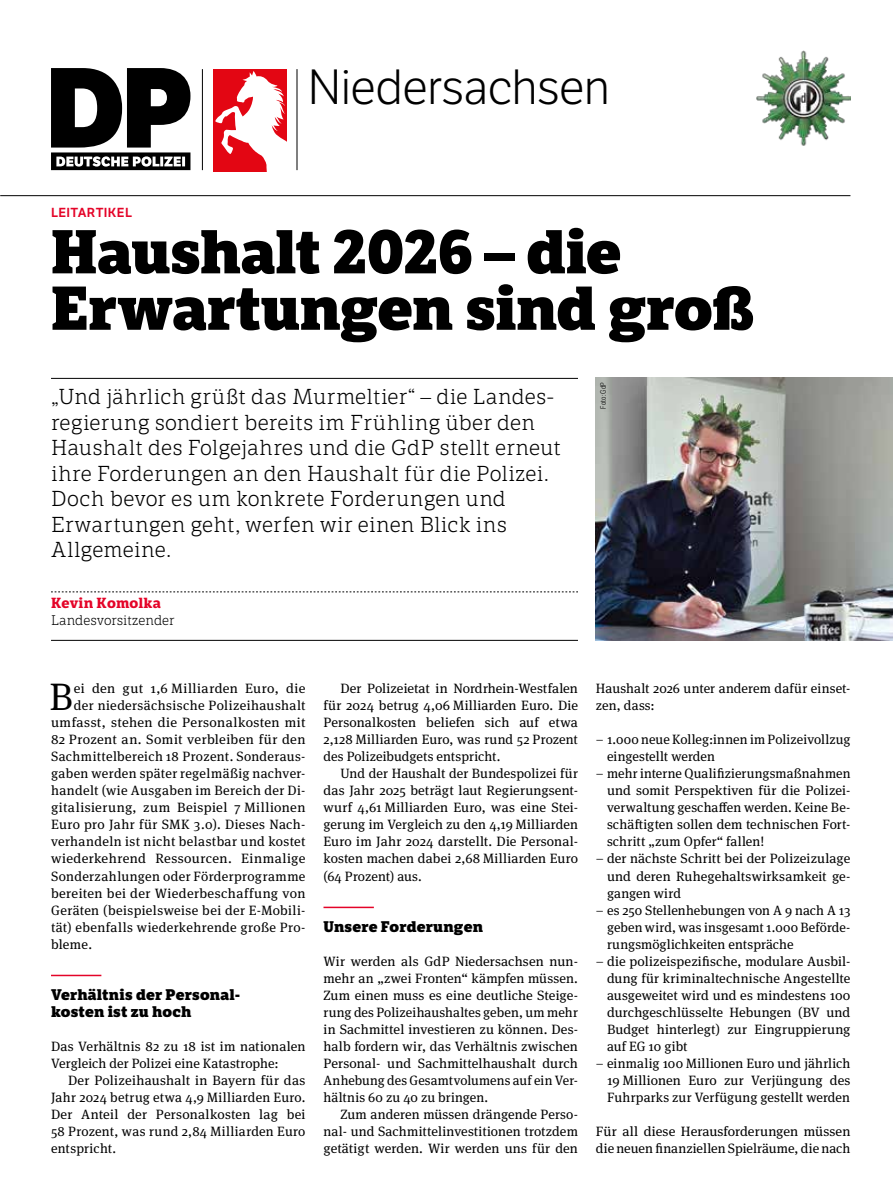
<style>
.page{position:relative;width:893px;height:1191px;background:#fff}
.page>*{position:absolute;margin:0;border:0;box-sizing:border-box;transform-origin:0 0}
.t1{font:800 60px/56.4px "LFT Etica Sheriff";letter-spacing:-.01em;color:#000}
.t2{font:48px "LFT Etica Lt";letter-spacing:-.01em;color:#000}
.t3{font:38.25px "Meta Serif Pro";color:#000}
.t4{font:300 21px/25.5px "LFT Etica Sheriff";color:#000}
.t5{font:800 15px/17px "LFT Etica Sheriff";letter-spacing:.01em;color:#000}
.t6{font:700 14.25px "LFT Etica Sheriff";letter-spacing:.01em;color:#e40428}
.t7{font:13.5px/17px "Meta Serif Pro";letter-spacing:.015em;color:#000;text-align:justify}
.t8{font:300 13.5px "LFT Etica Sheriff";letter-spacing:-.005em;color:#000}
.t9{font:12.75px "LFT Etica SB";letter-spacing:.03em;color:#e40428}
.t10{font:300 7.5px "LFT Etica Condensed";letter-spacing:.02em;color:#000}
</style>
<div class="page">
<svg style="left:51px;top:68px;width:139px;height:102px"></svg>
<img style="left:757px;top:50px;width:93px;height:96px">
<hr style="left:0;top:195px;width:850px;height:1px;background:#000">
<hr style="left:202px;top:69px;width:1px;height:101px;background:#000">
<hr style="left:297px;top:69px;width:1px;height:101px;background:#000">
<div style="left:213px;top:69px;width:74px;height:103px;background:#e30613"></div>
<svg style="left:215px;top:71px;width:72px;height:101px"></svg>
<hr style="left:51px;top:378px;width:527px;height:1px;background:#000">
<svg style="left:51px;top:591px;width:527px;height:1px"></svg>
<hr style="left:51px;top:640px;width:527px;height:1px;background:#000">
<hr style="left:51px;top:974px;width:50px;height:2px;background:#e40428">
<hr style="left:323px;top:906px;width:51px;height:2px;background:#e40428">
<img style="left:596px;top:378px;width:297px;height:262px">
<h2 class="t2" style="left:308px;top:60px;width:303px">Niedersachsen</h2>
<p class="t9" style="left:51px;top:205px;width:83px">LEITARTIKEL</p>
<h1 class="t1" style="left:51px;top:224px;width:705px">Haushalt 2026 – die<br>Erwartungen sind groß</h1>
<p class="t4" style="left:51px;top:384px;width:512px">„Und jährlich grüßt das Murmeltier“ – die Landes&shy;regierung sondiert bereits im Frühling über den Haushalt des Folgejahres und die GdP stellt erneut ihre Forderungen an den Haushalt für die Polizei.<br>Doch bevor es um konkrete Forderungen und Erwartungen geht, werfen wir einen Blick ins Allgemeine.</p>
<p class="t6" style="left:51px;top:594px;width:112px">Kevin Komolka</p>
<p class="t8" style="left:51px;top:612px;width:125px">Landesvorsitzender</p>
<p class="t10" style="left:599px;top:409px;width:28px;rotate:-90deg">Foto: GdP</p>
<h3 class="t3" style="left:50px;top:669px;width:25px">B</h3>
<p class="t7" style="left:74px;top:679px;width:233px">ei den gut 1,6 Milliarden Euro, die</p>
<p class="t7" style="left:74px;top:696px;width:233px">der niedersächsische Polizeihaushalt</p>
<p class="t7" style="left:51px;top:713px;width:256px">umfasst, stehen die Personalkosten mit</p>
<p class="t7" style="left:51px;top:730px;width:256px">82 Prozent an. Somit verbleiben für den</p>
<p class="t7" style="left:51px;top:747px;width:256px">Sachmittelbereich 18 Prozent. Sonderaus-</p>
<p class="t7" style="left:51px;top:764px;width:256px">gaben werden später regelmäßig nachver-</p>
<p class="t7" style="left:51px;top:781px;width:256px">handelt (wie Ausgaben im Bereich der Di-</p>
<p class="t7" style="left:51px;top:798px;width:256px">gitalisierung, zum Beispiel 7 Millionen</p>
<p class="t7" style="left:51px;top:815px;width:256px">Euro pro Jahr für SMK 3.0). Dieses Nach-</p>
<p class="t7" style="left:51px;top:832px;width:256px">verhandeln ist nicht belastbar und kostet</p>
<p class="t7" style="left:51px;top:849px;width:256px">wiederkehrend Ressourcen. Einmalige</p>
<p class="t7" style="left:51px;top:866px;width:256px">Sonderzahlungen oder Förderprogramme</p>
<p class="t7" style="left:51px;top:883px;width:256px">bereiten bei der Wiederbeschaffung von</p>
<p class="t7" style="left:51px;top:900px;width:256px">Geräten (beispielsweise bei der E-Mobili-</p>
<p class="t7" style="left:51px;top:917px;width:254px">tät) ebenfalls wiederkehrende große Pro-</p>
<p class="t7" style="left:51px;top:934px;width:43px">bleme.</p>
<p class="t5" style="left:51px;top:986px;width:190px">Verhältnis der Personal&shy;kosten ist zu hoch</p>
<p class="t7" style="left:51px;top:1036px;width:256px">Das Verhältnis 82 zu 18 ist im nationalen<br>Vergleich der Polizei eine Katastrophe:</p>
<p class="t7" style="left:51px;top:1070px;width:256px;text-indent:17px">Der Polizeihaushalt in Bayern für das Jahr 2024 betrug etwa 4,9 Milliarden Euro.<br>Der Anteil der Personalkosten lag bei 58 Prozent, was rund 2,84 Milliarden Euro entspricht.</p>
<p class="t7" style="left:323px;top:679px;width:256px;text-indent:17px">Der Polizeietat in Nordrhein-Westfalen für 2024 betrug 4,06 Milliarden Euro. Die Personalkosten beliefen sich auf etwa 2,128 Milliarden Euro, was rund 52 Prozent des Polizeibudgets entspricht.</p>
<p class="t7" style="left:323px;top:764px;width:256px;text-indent:17px">Und der Haushalt der Bundespolizei für das Jahr 2025 beträgt laut Regierungsent&shy;wurf 4,61 Milliarden Euro, was eine Stei&shy;gerung im Vergleich zu den 4,19 Milliarden Euro im Jahr 2024 darstellt. Die Personal&shy;kosten machen dabei 2,68 Milliarden Euro (64 Prozent) aus.</p>
<p class="t5" style="left:323px;top:917px;width:161px">Unsere Forderungen</p>
<p class="t7" style="left:323px;top:951px;width:256px">Wir werden als GdP Niedersachsen nun&shy;mehr an „zwei Fronten“ kämpfen müssen.<br>Zum einen muss es eine deutliche Steige&shy;rung des Polizeihaushaltes geben, um mehr in Sachmittel investieren zu können. Des&shy;halb fordern wir, das Verhältnis zwischen Personal- und Sachmittelhaushalt durch Anhebung des Gesamtvolumens auf ein Ver&shy;hältnis 60 zu 40 zu bringen.</p>
<p class="t7" style="left:323px;top:1104px;width:256px;text-indent:17px">Zum anderen müssen drängende Perso&shy;nal- und Sachmittelinvestitionen trotzdem getätigt werden. Wir werden uns für den</p>
<p class="t7" style="left:596px;top:679px;width:256px">Haushalt 2026 unter anderem dafür einset&shy;zen, dass:</p>
<p class="t7" style="left:607px;top:730px;width:245px;text-indent:-11px">– 1.000 neue Kolleg:innen im Polizeivollzug eingestellt werden</p>
<p class="t7" style="left:607px;top:764px;width:245px;text-indent:-11px">– mehr interne Qualifizierungsmaßnahmen und somit Perspektiven für die Polizei&shy;verwaltung geschaffen werden. Keine Be&shy;schäftigten sollen dem technischen Fort&shy;schritt „zum Opfer“ fallen!</p>
<p class="t7" style="left:607px;top:849px;width:245px;text-indent:-11px">– der nächste Schritt bei der Polizeizulage und deren Ruhegehaltswirksamkeit ge&shy;gangen wird</p>
<p class="t7" style="left:607px;top:900px;width:245px;text-indent:-11px">– es 250 Stellenhebungen von A 9 nach A 13 geben wird, was insgesamt 1.000 Beförde&shy;rungsmöglichkeiten entspräche</p>
<p class="t7" style="left:607px;top:951px;width:245px;text-indent:-11px">– die polizeispezifische, modulare Ausbil&shy;dung für kriminaltechnische Angestellte ausgeweitet wird und es mindestens 100 durchgeschlüsselte Hebungen (BV und Budget hinterlegt) zur Eingruppierung auf EG 10 gibt</p>
<p class="t7" style="left:607px;top:1053px;width:245px;text-indent:-11px">– einmalig 100 Millionen Euro und jährlich 19 Millionen Euro zur Verjüngung des Fuhrparks zur Verfügung gestellt werden</p>
<p class="t7" style="left:596px;top:1121px;width:256px">Für all diese Herausforderungen müssen die neuen finanziellen Spielräume, die nach</p>
</div>
